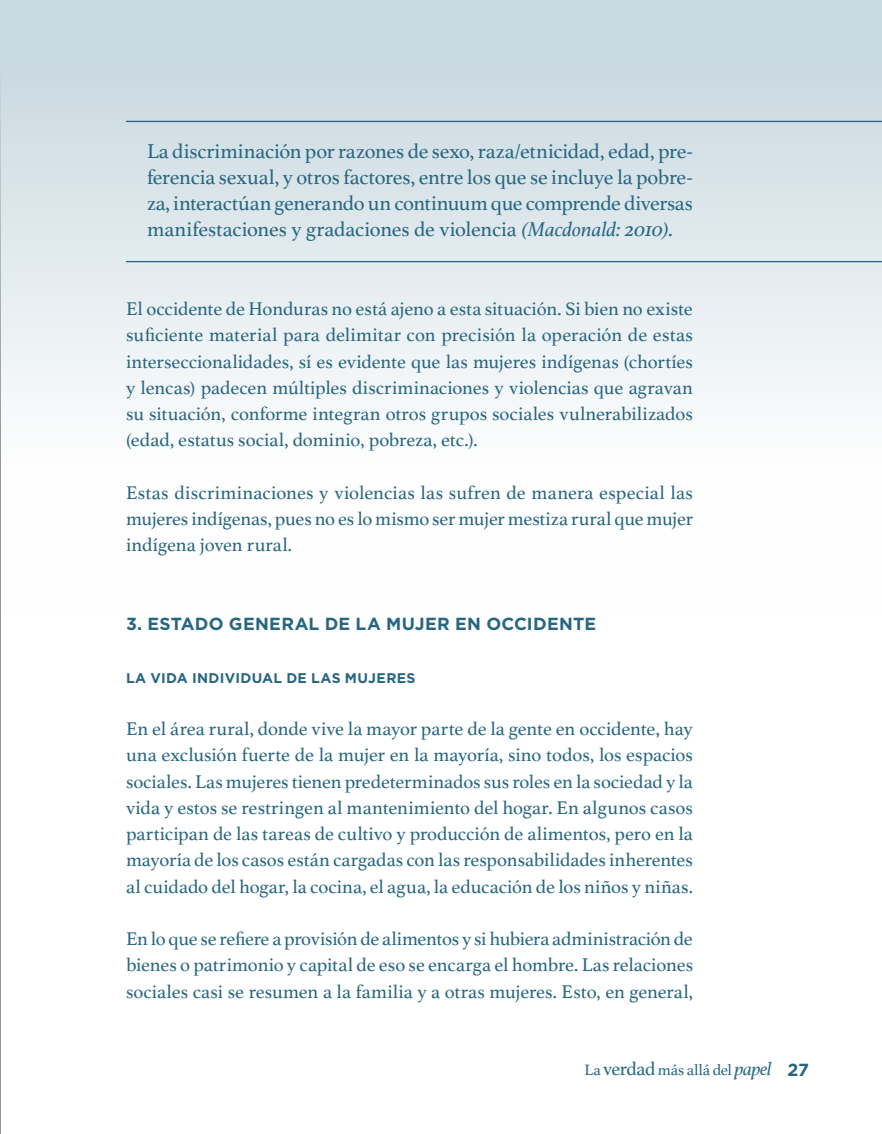
<style>
.page{position:relative;width:882px;height:1134px;background:#fff}
.page>*{position:absolute;margin:0;border:0;box-sizing:border-box;transform-origin:0 0}
.t1{font:21px/26.2px "Athelas";letter-spacing:-.01em;color:#276681;text-align:justify}
.t2{font:19.25px/26.2px "Athelas";letter-spacing:-.005em;color:#276681;text-align:justify}
.t3{font:700 17.5px "Gotham";letter-spacing:.015em;color:#276681}
.t4{font:15.75px "Athelas";letter-spacing:-.01em;color:#276681}
.t5{font:700 14px "Gotham";letter-spacing:.025em;color:#276681}
.s1{font-style:italic}
.s2{font-size:19.25px}
.s3{font-style:italic;font-size:19.25px}
.s4{font-family:"Gotham";font-weight:700;font-size:17.5px}
</style>
<div class="page">
<hr style="left:0;top:5px;width:1px;height:1129px;background:#818888">
<div style="left:0;top:0;width:882px;height:614px;background:linear-gradient(to bottom,#c5d6de,#fff)"></div>
<hr style="left:126px;top:121px;width:756px;height:1px;background:#276681">
<hr style="left:126px;top:261px;width:756px;height:1px;background:#276681">
<p class="t1" style="left:147px;top:137px;width:547px">La discriminación por razones de sexo, raza/etnicidad, edad, pre&shy;ferencia sexual, y otros factores, entre los que se incluye la pobre&shy;za, interactúan generando un continuum que comprende diversas manifestaciones y gradaciones de violencia <span class="s1">(Macdonald: 2010)</span>.</p>
<p class="t2" style="left:126px;top:295px;width:569px">El occidente de Honduras no está ajeno a esta situación. Si bien no existe suficiente material para delimitar con precisión la operación de estas interseccionalidades, sí es evidente que las mujeres indígenas (chortíes y lencas) padecen múltiples discriminaciones y violencias que agravan su situación, conforme integran otros grupos sociales vulnerabilizados (edad, estatus social, dominio, pobreza, etc.).</p>
<p class="t2" style="left:126px;top:479px;width:569px">Estas discriminaciones y violencias las sufren de manera especial las mujeres indígenas, pues no es lo mismo ser mujer mestiza rural que mujer indígena joven rural.</p>
<p class="t3" style="left:126px;top:614px;width:472px">3. ESTADO GENERAL DE LA MUJER EN OCCIDENTE</p>
<p class="t5" style="left:126px;top:669px;width:291px">LA VIDA INDIVIDUAL DE LAS MUJERES</p>
<p class="t2" style="left:126px;top:715px;width:569px">En el área rural, donde vive la mayor parte de la gente en occidente, hay una exclusión fuerte de la mujer en la mayoría, sino todos, los espacios sociales. Las mujeres tienen predeterminados sus roles en la sociedad y la vida y estos se restringen al mantenimiento del hogar. En algunos casos participan de las tareas de cultivo y producción de alimentos, pero en la mayoría de los casos están cargadas con las responsabilidades inherentes al cuidado del hogar, la cocina, el agua, la educación de los niños y niñas.</p>
<p class="t2" style="left:126px;top:925px;width:569px">En lo que se refiere a provisión de alimentos y si hubiera administración de bienes o patrimonio y capital de eso se encarga el hombre. Las relaciones sociales casi se resumen a la familia y a otras mujeres. Esto, en general,</p>
<p class="t4" style="left:585px;top:1057px;width:226px">La <span class="s2">verdad</span> más allá del <span class="s3">papel</span> <span class="s4">27</span></p>
</div>
